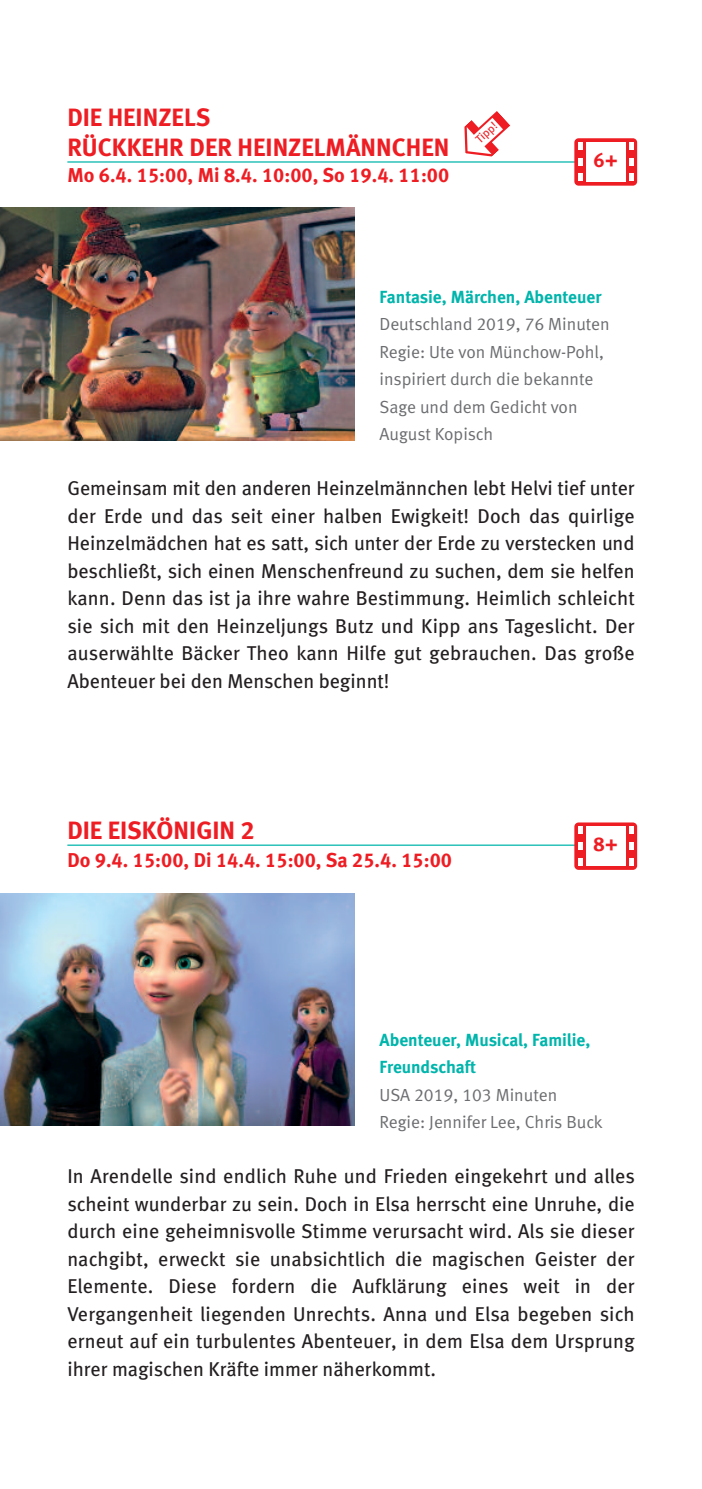
<style>
.page{position:relative;width:702px;height:1489px;background:#fff}
.page>*{position:absolute;margin:0;border:0;box-sizing:border-box;transform-origin:0 0}
.t1{font:25px/30px "Meta Bold LF";color:#ee1d23}
.t2{font:20px/27.5px "Meta Book LF";color:#231f20;text-align:justify}
.t3{font:20px "Meta Bold LF";color:#ee1d23}
.t4{font:17.5px/27.5px "Meta Normal LF";color:#6c6d70}
.t5{font:17.5px/27.5px "Meta Bold LF";color:#00b5ac}
.t6{font:11.75px "Meta Book LF";color:#ee1d23}
</style>
<div class="page">
<hr style="left:67px;top:161px;width:567px;height:2px;background:#00b5ac">
<hr style="left:67px;top:844px;width:567px;height:1px;background:#00b5ac">
<img style="left:0;top:208px;width:354px;height:232px">
<img style="left:0;top:893px;width:354px;height:232px">
<div style="left:574px;top:138px;width:63px;height:48px;background:#ee1d23;border-radius:4px"></div>
<div style="left:586px;top:142px;width:39px;height:39px;background:#fff"></div>
<svg style="left:578px;top:142px;width:4px;height:8px"></svg>
<svg style="left:578px;top:173px;width:4px;height:8px"></svg>
<svg style="left:578px;top:158px;width:4px;height:7px"></svg>
<svg style="left:629px;top:142px;width:4px;height:8px"></svg>
<svg style="left:629px;top:173px;width:4px;height:8px"></svg>
<svg style="left:629px;top:158px;width:4px;height:7px"></svg>
<svg style="left:464px;top:111px;width:46px;height:45px"></svg>
<div style="left:574px;top:822px;width:63px;height:47px;background:#ee1d23;border-radius:4px"></div>
<div style="left:586px;top:826px;width:39px;height:39px;background:#fff"></div>
<svg style="left:578px;top:826px;width:4px;height:8px"></svg>
<svg style="left:578px;top:858px;width:4px;height:7px"></svg>
<svg style="left:578px;top:842px;width:4px;height:7px"></svg>
<svg style="left:629px;top:826px;width:4px;height:8px"></svg>
<svg style="left:629px;top:858px;width:4px;height:7px"></svg>
<svg style="left:629px;top:842px;width:4px;height:7px"></svg>
<p class="t1" style="left:67px;top:104px;width:383px">DIE HEINZELS<br>RÜCKKEHR DER HEINZELMÄNNCHEN</p>
<p class="t3" style="left:67px;top:168px;width:383px">Mo 6.4. 15:00, Mi 8.4. 10:00, So 19.4. 11:00</p>
<p class="t6" style="left:474px;top:137px;width:26px;rotate:-43deg">Tipp!</p>
<p class="t3" style="left:593px;top:152px;width:26px">6+</p>
<p class="t5" style="left:379px;top:284px;width:223px">Fantasie, Märchen, Abenteuer</p>
<p class="t4" style="left:379px;top:312px;width:232px">Deutschland 2019, 76 Minuten<br>Regie: Ute von Münchow-Pohl, inspiriert durch die bekannte<br>Sage und dem Gedicht von<br>August Kopisch</p>
<p class="t2" style="left:67px;top:476px;width:569px">Gemeinsam mit den anderen Heinzelmännchen lebt Helvi tief unter der Erde und das seit einer halben Ewigkeit! Doch das quirlige Heinzelmädchen hat es satt, sich unter der Erde zu verstecken und beschließt, sich einen Menschenfreund zu suchen, dem sie helfen kann. Denn das ist ja ihre wahre Bestimmung. Heimlich schleicht sie sich mit den Heinzeljungs Butz und Kipp ans Tageslicht. Der auserwählte Bäcker Theo kann Hilfe gut gebrauchen. Das große Abenteuer bei den Menschen beginnt!</p>
<p class="t1" style="left:67px;top:817px;width:189px">DIE EISKÖNIGIN 2</p>
<p class="t3" style="left:67px;top:852px;width:386px">Do 9.4. 15:00, Di 14.4. 15:00, Sa 25.4. 15:00</p>
<p class="t3" style="left:593px;top:836px;width:26px">8+</p>
<p class="t5" style="left:379px;top:1027px;width:212px">Abenteuer, Musical, Familie,<br>Freundschaft</p>
<p class="t4" style="left:379px;top:1082px;width:225px">USA 2019, 103 Minuten<br>Regie: Jennifer Lee, Chris Buck</p>
<p class="t2" style="left:67px;top:1164px;width:569px">In Arendelle sind endlich Ruhe und Frieden eingekehrt und alles scheint wunderbar zu sein. Doch in Elsa herrscht eine Unruhe, die durch eine geheimnisvolle Stimme verursacht wird. Als sie dieser nachgibt, erweckt sie unabsichtlich die magischen Geister der Elemente. Diese fordern die Aufklärung eines weit in der Vergangenheit liegenden Unrechts. Anna und Elsa begeben sich erneut auf ein turbulentes Abenteuer, in dem Elsa dem Ursprung ihrer magischen Kräfte immer näherkommt.</p>
</div>
